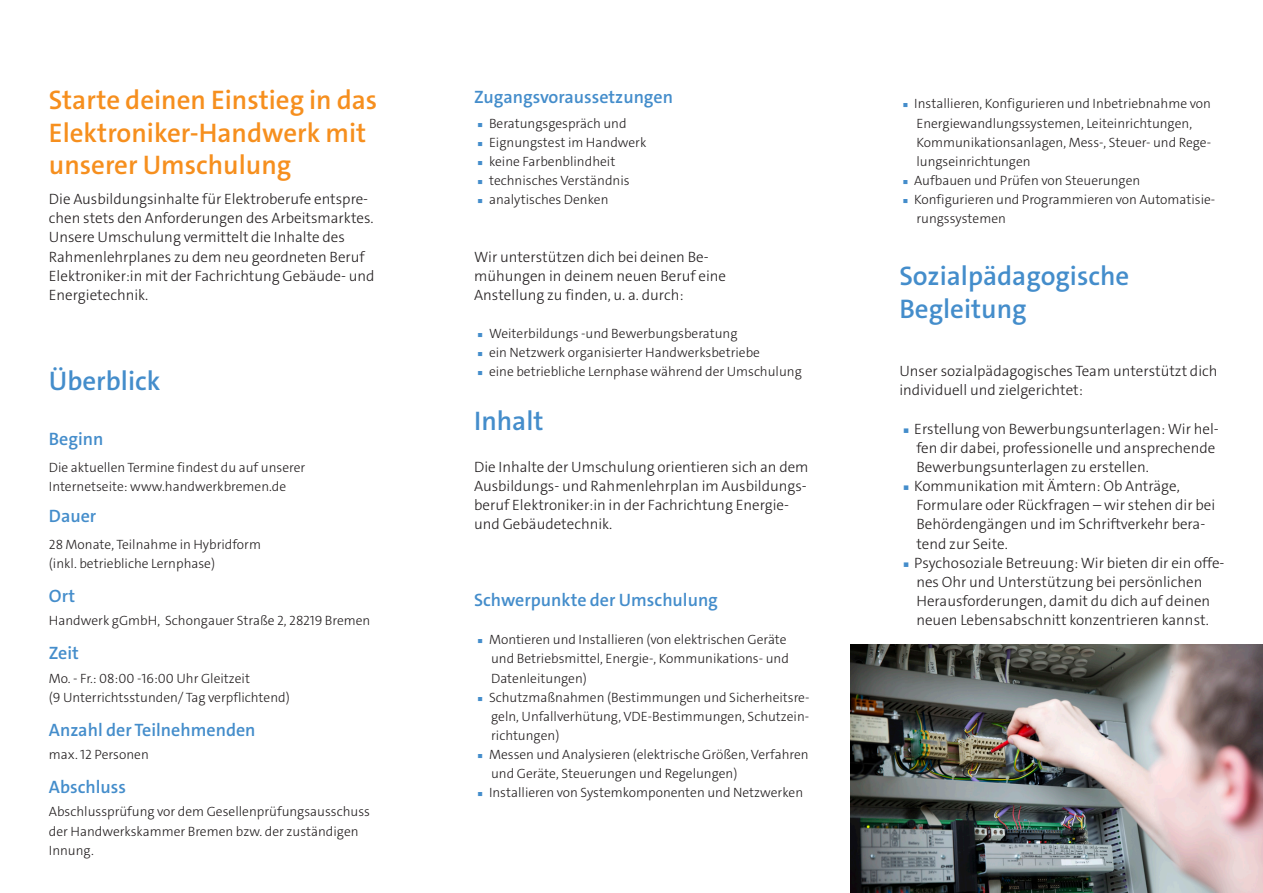
<style>
.page{position:relative;width:1263px;height:893px;background:#fff}
.page>*{position:absolute;margin:0;border:0;box-sizing:border-box;transform-origin:0 0}
.DIN_lang_Überschrift_18pt{font:600 27px/32.4px "The Sans C4 s";color:#f68f1e}
.DIN_lang_Überschrift_18pt-2{font:600 27px/32.4px "The Sans C4 s";color:#448dcb}
.DIN_lang_Text_herausgestellt_11pt{font:600 27px "The Sans C4 s";color:#448dcb}
.DIN_lang_Überschrift_12pt{font:600 18px "The Sans C4 s";color:#448dcb}
.DIN_lang_Fließtext_Flattersatz_9pt{font:600 18px "The Sans C4 s";color:#448dcb}
.DIN_lang_Text_herausgestellt_11pt-2{font:300 15px/19.2px "The Sans C4 s";color:#231f20}
.DIN_lang_Fließtext_Flattersatz_9pt-2{font:300 15px/19.2px "The Sans C4 s";color:#231f20}
.DIN_lang_Text_herausgestellt_11pt-3{font:300 13.5px/19.2px "The Sans C4 s";color:#231f20}
.s1{color:#448dcb}
</style>
<div class="page">
<img style="left:850px;top:645px;width:413px;height:248px">
<p class="DIN_lang_Überschrift_18pt" style="left:49px;top:84px;width:330px">Starte deinen Einstieg in das<br>Elektroniker-Handwerk mit unserer Umschulung</p>
<p class="DIN_lang_Text_herausgestellt_11pt-2" style="left:49px;top:190px;width:327px">Die Ausbildungsinhalte für Elektroberufe entspre&shy;chen stets den Anforderungen des Arbeitsmarktes.<br>Unsere Umschulung vermittelt die Inhalte des Rahmenlehrplanes zu dem neu geordneten Beruf Elektroniker:in mit der Fachrichtung Gebäude- und Energietechnik.</p>
<p class="DIN_lang_Text_herausgestellt_11pt" style="left:49px;top:363px;width:113px">Überblick</p>
<p class="DIN_lang_Überschrift_12pt" style="left:49px;top:428px;width:56px">Beginn</p>
<p class="DIN_lang_Text_herausgestellt_11pt-3" style="left:49px;top:458px;width:258px">Die aktuellen Termine findest du auf unserer<br>Internetseite: www.handwerkbremen.de</p>
<p class="DIN_lang_Überschrift_12pt" style="left:49px;top:504px;width:49px">Dauer</p>
<p class="DIN_lang_Text_herausgestellt_11pt-3" style="left:49px;top:534px;width:214px">28 Monate, Teilnahme in Hybridform (inkl. betriebliche Lernphase)</p>
<p class="DIN_lang_Überschrift_12pt" style="left:49px;top:584px;width:28px">Ort</p>
<p class="DIN_lang_Text_herausgestellt_11pt-3" style="left:49px;top:611px;width:323px">Handwerk gGmbH, Schongauer Straße 2, 28219 Bremen</p>
<p class="DIN_lang_Überschrift_12pt" style="left:49px;top:642px;width:31px">Zeit</p>
<p class="DIN_lang_Text_herausgestellt_11pt-3" style="left:49px;top:668px;width:242px">Mo. - Fr.: 08:00 -16:00 Uhr Gleitzeit<br>(9 Unterrichtsstunden/ Tag verpflichtend)</p>
<p class="DIN_lang_Überschrift_12pt" style="left:49px;top:718px;width:208px">Anzahl der Teilnehmenden</p>
<p class="DIN_lang_Text_herausgestellt_11pt-3" style="left:49px;top:745px;width:101px">max. 12 Personen</p>
<p class="DIN_lang_Überschrift_12pt" style="left:49px;top:776px;width:79px">Abschluss</p>
<p class="DIN_lang_Text_herausgestellt_11pt-3" style="left:49px;top:802px;width:323px">Abschlussprüfung vor dem Gesellenprüfungsausschuss der Handwerkskammer Bremen bzw. der zuständigen<br>Innung.</p>
<p class="DIN_lang_Überschrift_12pt" style="left:474px;top:85px;width:200px">Zugangsvoraussetzungen</p>
<p class="DIN_lang_Text_herausgestellt_11pt-3" style="left:474px;top:114px;width:154px"><span class="s1">▗</span> Beratungsgespräch und</p>
<p class="DIN_lang_Text_herausgestellt_11pt-3" style="left:474px;top:133px;width:174px"><span class="s1">▗</span> Eignungstest im Handwerk</p>
<p class="DIN_lang_Text_herausgestellt_11pt-3" style="left:474px;top:152px;width:143px"><span class="s1">▗</span> keine Farbenblindheit</p>
<p class="DIN_lang_Text_herausgestellt_11pt-3" style="left:474px;top:171px;width:157px"><span class="s1">▗</span> technisches Verständnis</p>
<p class="DIN_lang_Text_herausgestellt_11pt-3" style="left:474px;top:190px;width:136px"><span class="s1">▗</span> analytisches Denken</p>
<p class="DIN_lang_Fließtext_Flattersatz_9pt-2" style="left:474px;top:247px;width:236px">Wir unterstützen dich bei deinen Be-</p>
<p class="DIN_lang_Fließtext_Flattersatz_9pt-2" style="left:474px;top:266px;width:254px">mühungen in deinem neuen Beruf eine</p>
<p class="DIN_lang_Fließtext_Flattersatz_9pt-2" style="left:474px;top:285px;width:211px">Anstellung zu finden, u. a. durch:</p>
<p class="DIN_lang_Text_herausgestellt_11pt-3" style="left:474px;top:324px;width:265px"><span class="s1">▗</span> Weiterbildungs -und Bewerbungsberatung</p>
<p class="DIN_lang_Text_herausgestellt_11pt-3" style="left:474px;top:343px;width:287px"><span class="s1">▗</span> ein Netzwerk organisierter Handwerksbetriebe</p>
<p class="DIN_lang_Text_herausgestellt_11pt-3" style="left:474px;top:362px;width:329px"><span class="s1">▗</span> eine betriebliche Lernphase während der Umschulung</p>
<p class="DIN_lang_Überschrift_18pt-2" style="left:474px;top:405px;width:71px">Inhalt</p>
<p class="DIN_lang_Fließtext_Flattersatz_9pt-2" style="left:474px;top:457px;width:336px">Die Inhalte der Umschulung orientieren sich an dem Ausbildungs- und Rahmenlehrplan im Ausbildungs&shy;beruf Elektroniker:in in der Fachrichtung Energie&shy;und Gebäudetechnik.</p>
<p class="DIN_lang_Fließtext_Flattersatz_9pt" style="left:474px;top:588px;width:245px">Schwerpunkte der Umschulung</p>
<p class="DIN_lang_Text_herausgestellt_11pt-3" style="left:491px;top:630px;width:299px;text-indent:-17px"><span class="s1">▗</span> Montieren und Installieren (von elektrischen Geräte und Betriebsmittel, Energie-, Kommunikations- und<br>Datenleitungen)</p>
<p class="DIN_lang_Text_herausgestellt_11pt-3" style="left:491px;top:688px;width:320px;text-align:justify;text-indent:-17px"><span class="s1">▗</span> Schutzmaßnahmen (Bestimmungen und Sicherheitsre&shy;geln, Unfallverhütung, VDE-Bestimmungen, Schutzein&shy;richtungen)</p>
<p class="DIN_lang_Text_herausgestellt_11pt-3" style="left:491px;top:745px;width:319px;text-indent:-17px"><span class="s1">▗</span> Messen und Analysieren (elektrische Größen, Verfahren und Geräte, Steuerungen und Regelungen)</p>
<p class="DIN_lang_Text_herausgestellt_11pt-3" style="left:474px;top:783px;width:330px"><span class="s1">▗</span> Installieren von Systemkomponenten und Netzwerken</p>
<p class="DIN_lang_Text_herausgestellt_11pt-3" style="left:916px;top:94px;width:296px;text-indent:-17px"><span class="s1">▗</span> Installieren, Konfigurieren und Inbetriebnahme von Energiewandlungssystemen, Leiteinrichtungen, Kommunikationsanlagen, Mess-, Steuer- und Rege&shy;lungseinrichtungen</p>
<p class="DIN_lang_Text_herausgestellt_11pt-3" style="left:899px;top:171px;width:242px"><span class="s1">▗</span> Aufbauen und Prüfen von Steuerungen</p>
<p class="DIN_lang_Text_herausgestellt_11pt-3" style="left:916px;top:190px;width:300px;text-indent:-17px"><span class="s1">▗</span> Konfigurieren und Programmieren von Automatisie&shy;rungssystemen</p>
<p class="DIN_lang_Überschrift_18pt-2" style="left:899px;top:260px;width:231px">Sozialpädagogische<br>Begleitung</p>
<p class="DIN_lang_Fließtext_Flattersatz_9pt-2" style="left:899px;top:362px;width:320px">Unser sozialpädagogisches Team unterstützt dich individuell und zielgerichtet:</p>
<p class="DIN_lang_Text_herausgestellt_11pt-2" style="left:916px;top:419px;width:304px;text-indent:-17px"><span class="s1">▗</span> Erstellung von Bewerbungsunterlagen: Wir hel&shy;fen dir dabei, professionelle und ansprechende<br>Bewerbungsunterlagen zu erstellen.</p>
<p class="DIN_lang_Text_herausgestellt_11pt-2" style="left:916px;top:477px;width:300px;text-indent:-17px"><span class="s1">▗</span> Kommunikation mit Ämtern: Ob Anträge, Formulare oder Rückfragen – wir stehen dir bei Behördengängen und im Schriftverkehr bera&shy;tend zur Seite.</p>
<p class="DIN_lang_Text_herausgestellt_11pt-2" style="left:899px;top:553px;width:327px;text-align:center"><span class="s1">▗</span> Psychosoziale Betreuung: Wir bieten dir ein offe&shy;nes Ohr und Unterstützung bei persönlichen Herausforderungen, damit du dich auf deinen neuen Lebensabschnitt konzentrieren kannst.</p>
</div>
